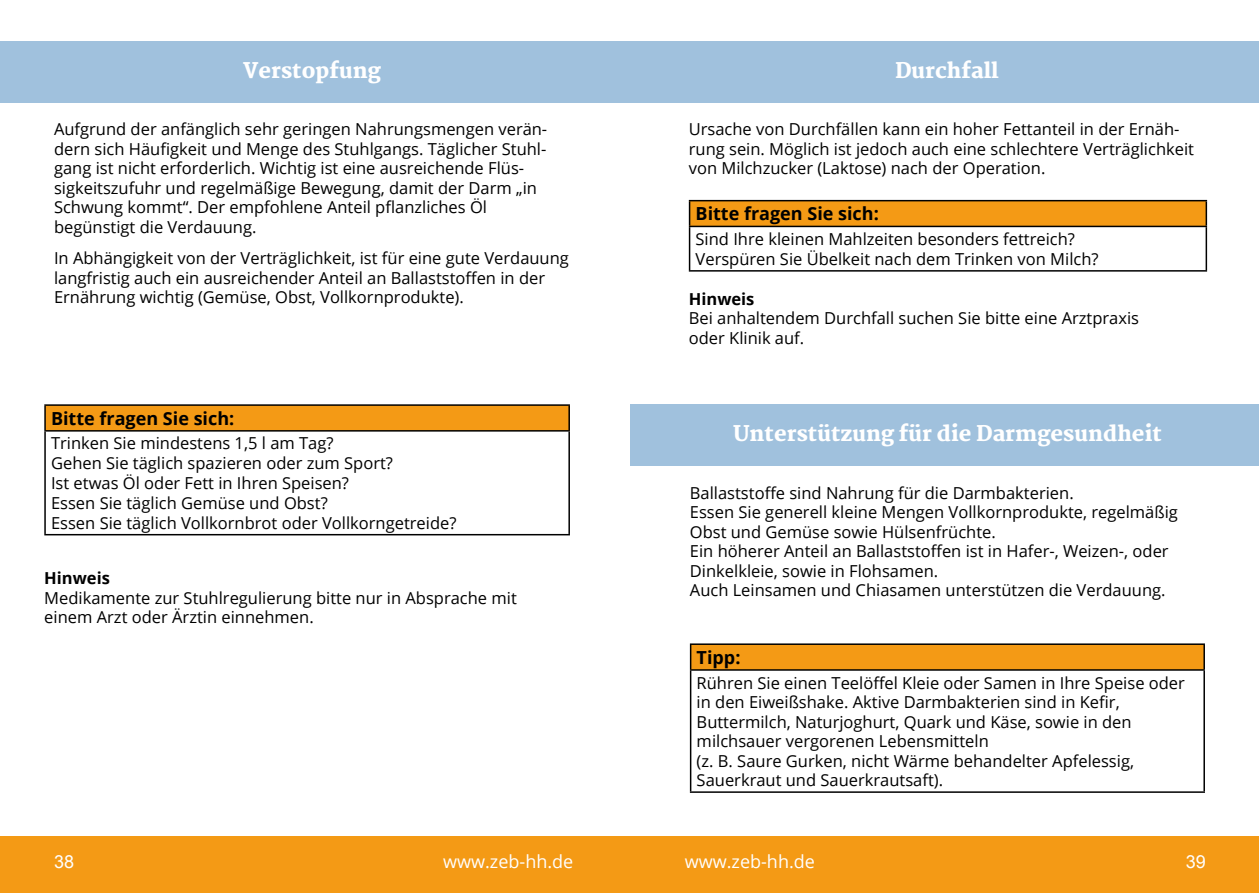
<style>
.page{position:relative;width:1259px;height:893px;background:#fff}
.page>*{position:absolute;margin:0;border:0;box-sizing:border-box;transform-origin:0 0}
.t1{font:800 21px "Martel";color:#fff}
.t2{font:700 18px "Open Sans";color:#000}
.t3{font:18px "Open Sans";color:#fff}
.t4{font:18px "Arial";color:#fff}
.t5{font:16.5px/19.5px "Open Sans";color:#000}
.t6{font:700 16.5px "Open Sans";color:#000}
</style>
<div class="page">
<div style="left:629px;top:836px;width:630px;height:57px;background:#f49a15"></div>
<div style="left:0;top:836px;width:629px;height:57px;background:#f49a15"></div>
<div style="left:45px;top:405px;width:524px;height:26px;background:#f49a15"></div>
<hr style="left:44px;top:404px;width:526px;height:2px;background:#000">
<hr style="left:44px;top:406px;width:2px;height:24px;background:#000">
<hr style="left:568px;top:406px;width:2px;height:24px;background:#000">
<hr style="left:44px;top:430px;width:526px;height:2px;background:#000">
<hr style="left:44px;top:432px;width:2px;height:102px;background:#000">
<hr style="left:568px;top:432px;width:2px;height:102px;background:#000">
<hr style="left:44px;top:534px;width:526px;height:1px;background:#000">
<div style="left:0;top:41px;width:629px;height:61px;background:#a0c1dd"></div>
<div style="left:629px;top:41px;width:630px;height:61px;background:#a0c1dd"></div>
<div style="left:689px;top:201px;width:517px;height:25px;background:#f49a15"></div>
<hr style="left:689px;top:200px;width:518px;height:1px;background:#000">
<svg style="left:689px;top:201px;width:1px;height:25px"></svg>
<hr style="left:1205px;top:201px;width:2px;height:25px;background:#000">
<hr style="left:689px;top:226px;width:518px;height:1px;background:#000">
<hr style="left:689px;top:227px;width:1px;height:43px;background:#000">
<hr style="left:1205px;top:227px;width:2px;height:43px;background:#000">
<hr style="left:689px;top:270px;width:518px;height:2px;background:#000">
<div style="left:630px;top:405px;width:629px;height:61px;background:#a0c1dd"></div>
<div style="left:690px;top:644px;width:514px;height:26px;background:#f49a15"></div>
<hr style="left:690px;top:643px;width:515px;height:2px;background:#000">
<svg style="left:690px;top:645px;width:1px;height:24px"></svg>
<hr style="left:1203px;top:645px;width:2px;height:24px;background:#000">
<hr style="left:690px;top:669px;width:515px;height:2px;background:#000">
<hr style="left:690px;top:671px;width:1px;height:120px;background:#000">
<hr style="left:1203px;top:671px;width:2px;height:120px;background:#000">
<hr style="left:690px;top:791px;width:515px;height:2px;background:#000">
<p class="t1" style="left:243px;top:58px;width:139px">Verstopfung</p>
<p class="t5" style="left:54px;top:119px;width:495px">Aufgrund der anfänglich sehr geringen Nahrungsmengen verän&shy;dern sich Häufigkeit und Menge des Stuhlgangs. Täglicher Stuhl&shy;gang ist nicht erforderlich. Wichtig ist eine ausreichende Flüs&shy;sigkeitszufuhr und regelmäßige Bewegung, damit der Darm „in Schwung kommt“. Der empfohlene Anteil pflanzliches Öl begünstigt die Verdauung.</p>
<p class="t5" style="left:54px;top:248px;width:516px">In Abhängigkeit von der Verträglichkeit, ist für eine gute Verdauung langfristig auch ein ausreichender Anteil an Ballaststoffen in der<br>Ernährung wichtig (Gemüse, Obst, Vollkornprodukte).</p>
<p class="t2" style="left:51px;top:406px;width:185px">Bitte fragen Sie sich:</p>
<p class="t5" style="left:51px;top:433px;width:407px">Trinken Sie mindestens 1,5 l am Tag?<br>Gehen Sie täglich spazieren oder zum Sport?<br>Ist etwas Öl oder Fett in Ihren Speisen?<br>Essen Sie täglich Gemüse und Obst?<br>Essen Sie täglich Vollkornbrot oder Vollkorngetreide?</p>
<p class="t6" style="left:44px;top:566px;width:67px">Hinweis</p>
<p class="t5" style="left:44px;top:587px;width:474px">Medikamente zur Stuhlregulierung bitte nur in Absprache mit einem Arzt oder Ärztin einnehmen.</p>
<p class="t1" style="left:895px;top:58px;width:105px">Durchfall</p>
<p class="t5" style="left:689px;top:119px;width:507px">Ursache von Durchfällen kann ein hoher Fettanteil in der Ernäh&shy;rung sein. Möglich ist jedoch auch eine schlechtere Verträglichkeit von Milchzucker (Laktose) nach der Operation.</p>
<p class="t2" style="left:695px;top:201px;width:185px">Bitte fragen Sie sich:</p>
<p class="t5" style="left:695px;top:229px;width:404px">Sind Ihre kleinen Mahlzeiten besonders fettreich?<br>Verspüren Sie Übelkeit nach dem Trinken von Milch?</p>
<p class="t6" style="left:689px;top:287px;width:67px">Hinweis</p>
<p class="t5" style="left:689px;top:308px;width:452px">Bei anhaltendem Durchfall suchen Sie bitte eine Arztpraxis oder Klinik auf.</p>
<p class="t1" style="left:733px;top:421px;width:430px">Unterstützung für die Darmgesundheit</p>
<p class="t5" style="left:690px;top:483px;width:489px">Ballaststoffe sind Nahrung für die Darmbakterien.<br>Essen Sie generell kleine Mengen Vollkornprodukte, regelmäßig Obst und Gemüse sowie Hülsenfrüchte.<br>Ein höherer Anteil an Ballaststoffen ist in Hafer-, Weizen-, oder Dinkelkleie, sowie in Flohsamen.<br>Auch Leinsamen und Chiasamen unterstützen die Verdauung.</p>
<p class="t2" style="left:696px;top:645px;width:45px">Tipp:</p>
<p class="t5" style="left:696px;top:672px;width:490px">Rühren Sie einen Teelöffel Kleie oder Samen in Ihre Speise oder in den Eiweißshake. Aktive Darmbakterien sind in Kefir, Buttermilch, Naturjoghurt, Quark und Käse, sowie in den milchsauer vergorenen Lebensmitteln<br>(z. B. Saure Gurken, nicht Wärme behandelter Apfelessig, Sauerkraut und Sauerkrautsaft).</p>
<p class="t4" style="left:54px;top:850px;width:22px">38</p>
<p class="t3" style="left:443px;top:849px;width:132px">www.zeb-hh.de</p>
<p class="t3" style="left:685px;top:849px;width:132px">www.zeb-hh.de</p>
<p class="t4" style="left:1186px;top:850px;width:22px">39</p>
</div>
